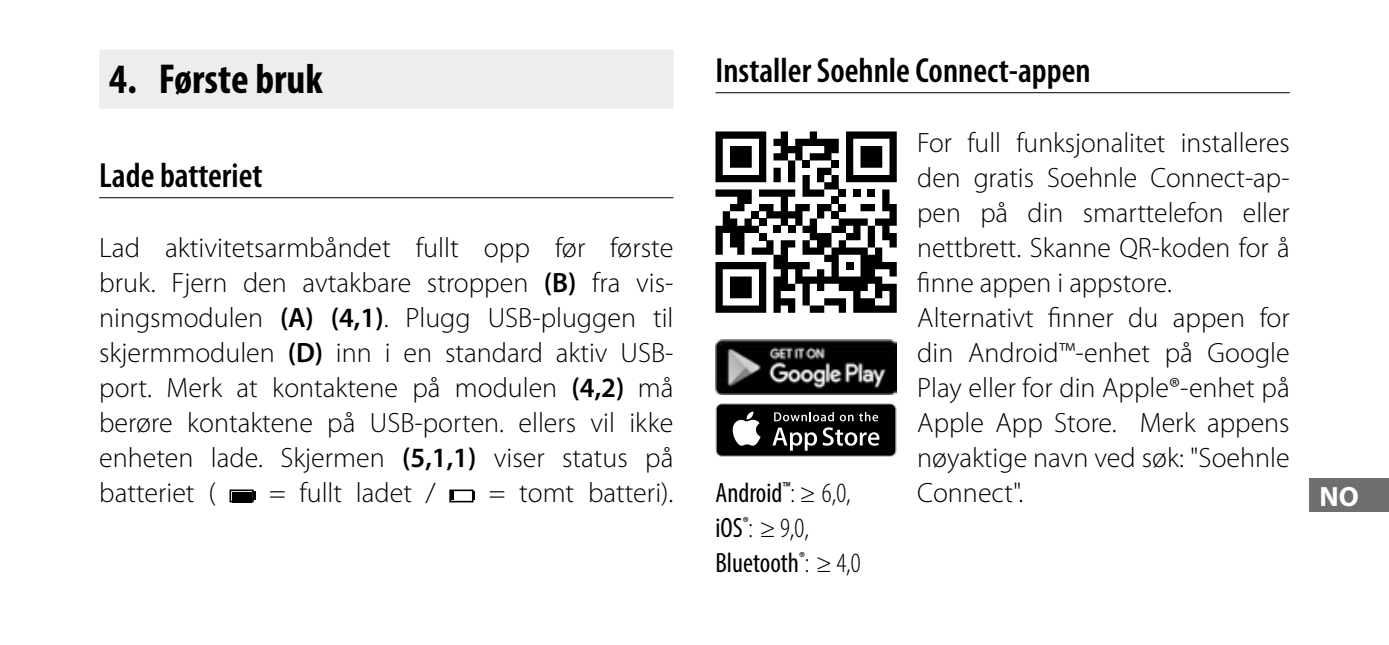
<style>
.page{position:relative;width:1389px;height:645px;background:#fff}
.page>*{position:absolute;margin:0;border:0;box-sizing:border-box;transform-origin:0 0}
.t1{font:700 condensed 42px "Myriad Pro";color:#000}
.t2{font:600 condensed 35px "Myriad Pro";color:#000}
.t3{font:300 28px/35px "Myriad Pro";color:#000;text-align:justify}
.t4{font:condensed 28px/35px "Myriad Pro";color:#000}
.t5{font:700 28px "Myriad Pro";color:#fff}
.s1{font-weight:600}
.s2{font-weight:300}
</style>
<div class="page">
<div style="left:99px;top:49px;width:574px;height:60px;background:#ededed"></div>
<hr style="left:99px;top:197px;width:574px;height:1px;background:#000">
<div style="left:230px;top:489px;width:24px;height:13px;border:2px solid #000"></div>
<svg style="left:253px;top:492px;width:2px;height:8px"></svg>
<div style="left:232px;top:492px;width:19px;height:10px;background:#000"></div>
<div style="left:449px;top:489px;width:25px;height:13px;border:2px solid #000"></div>
<svg style="left:473px;top:492px;width:2px;height:8px"></svg>
<svg style="left:452px;top:492px;width:2px;height:8px"></svg>
<hr style="left:715px;top:92px;width:575px;height:1px;background:#000">
<svg style="left:715px;top:131px;width:182px;height:182px"></svg>
<div style="left:773px;top:226px;width:8px;height:7px;background:#000"></div>
<div style="left:759px;top:218px;width:7px;height:8px;background:#000"></div>
<svg style="left:716px;top:403px;width:181px;height:54px"></svg>
<div style="left:717px;top:404px;width:178px;height:52px;background:#000;border-radius:5px"></div>
<svg style="left:732px;top:411px;width:29px;height:35px"></svg>
<svg style="left:772px;top:428px;width:45px;height:23px"></svg>
<svg style="left:823px;top:427px;width:56px;height:19px"></svg>
<svg style="left:774px;top:412px;width:60px;height:9px"></svg>
<svg style="left:840px;top:412px;width:38px;height:9px"></svg>
<img style="left:715px;top:340px;width:182px;height:54px">
<div style="left:1310px;top:478px;width:79px;height:34px;background:#706f6f"></div>
<h1 class="t1" style="left:109px;top:53px;width:215px">4. Første bruk</h1>
<p class="t2" style="left:99px;top:157px;width:165px">Lade batteriet</p>
<p class="t3" style="left:99px;top:231px;width:576px">Lad aktivitetsarmbåndet fullt opp før første bruk. Fjern den avtakbare stroppen <span class="s1">(B)</span> fra vis&shy;ningsmodulen <span class="s1">(A) (4,1)</span>. Plugg USB-pluggen til skjermmodulen <span class="s1">(D)</span> inn i en standard aktiv USB&shy;port. Merk at kontaktene på modulen <span class="s1">(4,2)</span> må berøre kontaktene på USB-porten. ellers vil ikke enheten lade. Skjermen <span class="s1">(5,1,1)</span> viser status på batteriet (</p>
<p class="t3" style="left:269px;top:476px;width:168px">= fullt ladet /</p>
<p class="t3" style="left:489px;top:476px;width:186px">= tomt batteri).</p>
<p class="t2" style="left:715px;top:52px;width:377px">Installer Soehnle Connect-appen</p>
<p class="t3" style="left:917px;top:126px;width:374px;text-align:left">For full funksjonalitet installeres den gratis Soehnle Connect-ap&shy;pen på din smarttelefon eller nettbrett. Skanne QR-koden for å finne appen i appstore.<br>Alternativt finner du appen for din Android™-enhet på Google<br>Play eller for din Apple®-enhet på<br>Apple App Store. Merk appens nøyaktige navn ved søk: "Soehnle</p>
<p class="t4" style="left:715px;top:475px;width:137px">Android<sup>™</sup><span class="s2">: ≥ 6,0,</span></p>
<p class="t3" style="left:917px;top:476px;width:108px">Connect".</p>
<p class="t4" style="left:715px;top:510px;width:147px">iOS<sup>®</sup><span class="s2">: ≥ 9,0,<br></span>Bluetooth<sup>®</sup><span class="s2">: ≥ 4,0</span></p>
<p class="t5" style="left:1320px;top:478px;width:41px">NO</p>
</div>
